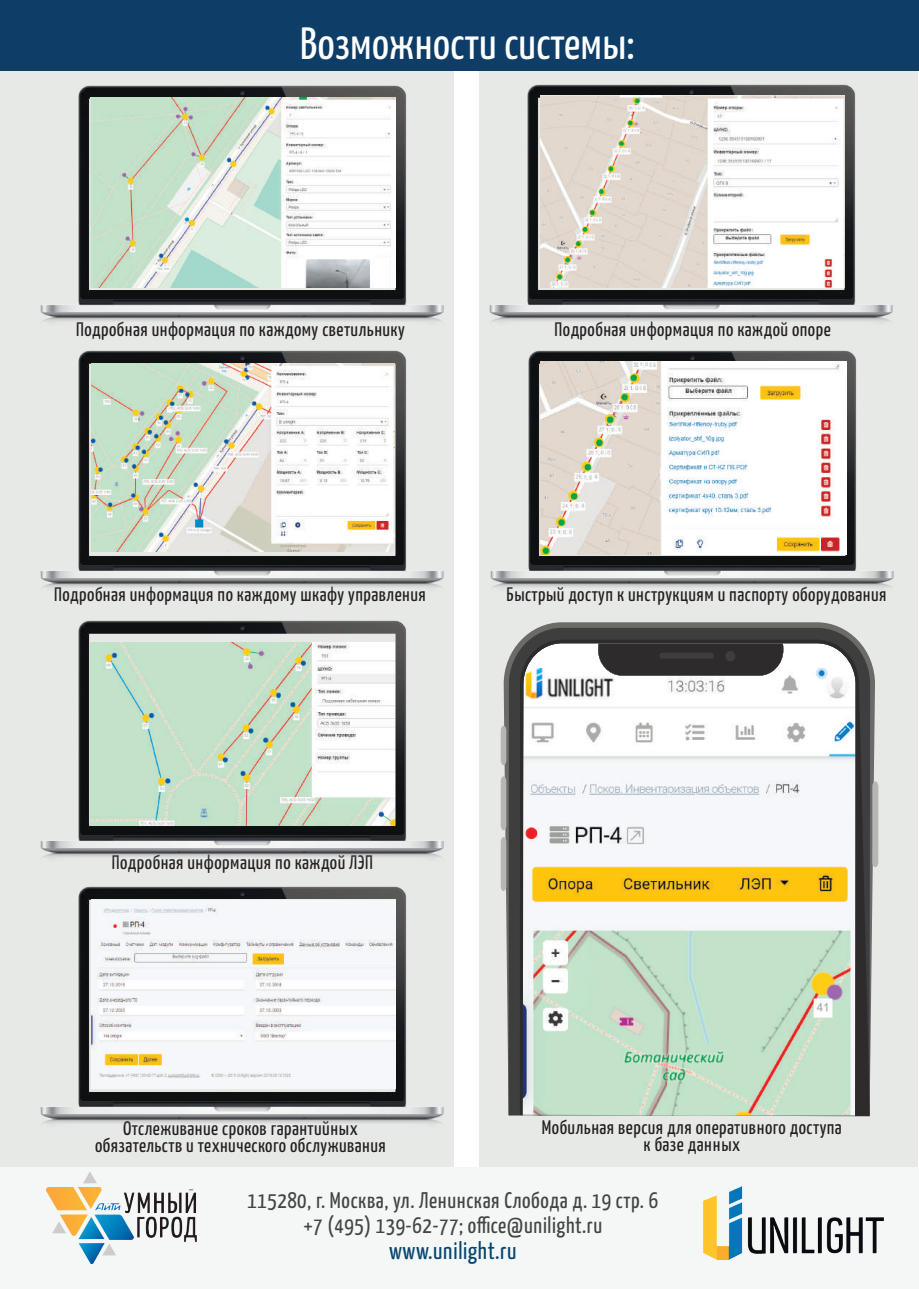
<style>
.page{position:relative;width:919px;height:1289px;background:#fff}
.page>*{position:absolute;margin:0;border:0;box-sizing:border-box;transform-origin:0 0}
.t1{font:45px "Yanone Kaffeesatz";letter-spacing:.005em;color:#fff}
.t2{font:24px "Yanone Kaffeesatz";letter-spacing:.025em;color:#06466e}
.t3{font:22.5px/25.5px "Yanone Kaffeesatz";letter-spacing:.025em;color:#424447;text-align:center}
.t4{font:19.5px/16.5px "Yanone Kaffeesatz";letter-spacing:.025em;color:#231f20;text-align:center}
</style>
<div class="page">
<div style="left:0;top:60px;width:454px;height:1107px;background:#e7e9e7"></div>
<div style="left:479px;top:61px;width:438px;height:1105px;background:#e7e9e7"></div>
<img style="left:40px;top:85px;width:404px;height:237px">
<img style="left:489px;top:84px;width:404px;height:238px">
<img style="left:40px;top:886px;width:404px;height:238px">
<img style="left:40px;top:350px;width:404px;height:238px">
<img style="left:91px;top:97px;width:304px;height:190px">
<img style="left:490px;top:350px;width:404px;height:238px">
<img style="left:540px;top:95px;width:304px;height:192px">
<img style="left:540px;top:362px;width:306px;height:192px">
<img style="left:91px;top:899px;width:304px;height:189px">
<img style="left:92px;top:363px;width:302px;height:189px">
<div style="left:0;top:1167px;width:918px;height:121px;background:#f5f7f6"></div>
<img style="left:47px;top:1172px;width:150px;height:91px">
<img style="left:704px;top:1186px;width:179px;height:73px">
<img style="left:40px;top:620px;width:404px;height:238px">
<svg style="left:503px;top:622px;width:371px;height:454px"></svg>
<svg style="left:508px;top:628px;width:362px;height:488px;background:#4b4b4c"></svg>
<svg style="left:520px;top:639px;width:349px;height:477px;background:#d4dac7"></svg>
<svg style="left:500px;top:837px;width:6px;height:54px"></svg>
<svg style="left:500px;top:776px;width:6px;height:54px"></svg>
<svg style="left:872px;top:781px;width:6px;height:86px"></svg>
<svg style="left:500px;top:725px;width:6px;height:40px"></svg>
<svg style="left:598px;top:643px;width:185px;height:32px;background:#383536"></svg>
<div style="left:659px;top:652px;width:54px;height:6px;background:#3e3e3f;border-radius:3px"></div>
<div style="left:725px;top:651px;width:10px;height:10px;background:#3e3e3f;border-radius:50%"></div>
<div style="left:0;top:0;width:918px;height:70px;background:#0e3e68"></div>
<h1 class="t1" style="left:300px;top:11px;width:336px">Возможности системы:</h1>
<p class="t4" style="left:76px;top:319px;width:330px">Подробная информация по каждому светильнику</p>
<p class="t4" style="left:554px;top:319px;width:277px">Подробная информация по каждой опоре</p>
<p class="t4" style="left:54px;top:584px;width:373px">Подробная информация по каждому шкафу управления</p>
<p class="t4" style="left:506px;top:584px;width:381px">Быстрый доступ к инструкциям и паспорту оборудования</p>
<p class="t4" style="left:112px;top:852px;width:262px">Подробная информация по каждой ЛЭП</p>
<p class="t4" style="left:542px;top:1118px;width:301px">Мобильная версия для оперативного доступа к базе данных</p>
<p class="t4" style="left:95px;top:1119px;width:292px">Отслеживание сроков гарантийных обязательств и технического обслуживания</p>
<p class="t3" style="left:247px;top:1185px;width:412px">115280, г. Москва, ул. Ленинская Слобода д. 19 стр. 6 +7 (495) 139-62-77; office@unilight.ru</p>
<p class="t2" style="left:389px;top:1232px;width:129px">www.unilight.ru</p>
</div>
